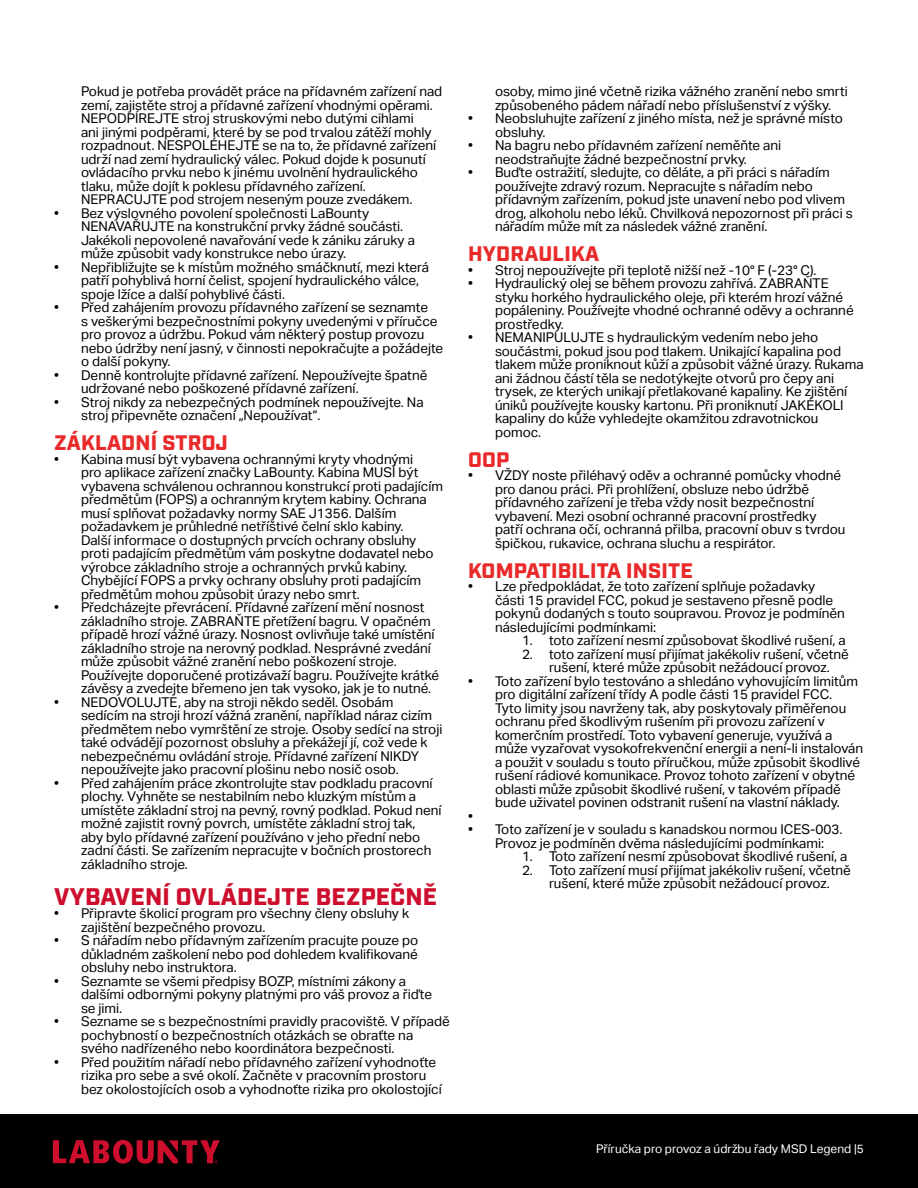
<style>
.page{position:relative;width:918px;height:1188px;background:#fff}
.page>*{position:absolute;margin:0;border:0;box-sizing:border-box;transform-origin:0 0}
.t1{font:900 24px "Industry";letter-spacing:.01em;color:#ce0e2d}
.t2{font:900 21px "Industry";letter-spacing:.01em;color:#e92a2a}
.t3{font:13.5px/13.5px "Aktiv Grotesk";color:#000}
.t4{font:12px "Aktiv Grotesk";color:#fff}
</style>
<div class="page">
<div style="left:0;top:1114px;width:918px;height:74px;background:#000"></div>
<svg style="left:53px;top:1140px;width:167px;height:24px"></svg>
<p class="t3" style="left:81px;top:85px;width:363px">Pokud je potřeba provádět práce na přídavném zařízení nad zemí, zajistěte stroj a přídavné zařízení vhodnými opěrami.<br>NEPODPÍREJTE stroj struskovými nebo dutými cihlami<br>ani jinými podpěrami, které by se pod trvalou zátěží mohly rozpadnout. NESPOLÉHEJTE se na to, že přídavné zařízení udrží nad zemí hydraulický válec. Pokud dojde k posunutí ovládacího prvku nebo k jinému uvolnění hydraulického tlaku, může dojít k poklesu přídavného zařízení.<br>NEPRACUJTE pod strojem neseným pouze zvedákem.</p>
<p class="t3" style="left:81px;top:207px;width:335px;text-indent:-27px">• Bez výslovného povolení společnosti LaBounty NENAVAŘUJTE na konstrukční prvky žádné součásti.<br>Jakékoli nepovolené navařování vede k zániku záruky a může způsobit vady konstrukce nebo úrazy.</p>
<p class="t3" style="left:81px;top:261px;width:350px;text-indent:-27px">• Nepřibližujte se k místům možného smáčknutí, mezi která patří pohyblivá horní čelist, spojení hydraulického válce, spoje lžíce a další pohyblivé části.</p>
<p class="t3" style="left:81px;top:301px;width:364px;text-indent:-27px">• Před zahájením provozu přídavného zařízení se seznamte<br>s veškerými bezpečnostními pokyny uvedenými v příručce pro provoz a údržbu. Pokud vám některý postup provozu nebo údržby není jasný, v činnosti nepokračujte a požádejte o další pokyny.</p>
<p class="t3" style="left:81px;top:369px;width:348px;text-indent:-27px">• Denně kontrolujte přídavné zařízení. Nepoužívejte špatně udržované nebo poškozené přídavné zařízení.</p>
<p class="t3" style="left:81px;top:396px;width:344px;text-indent:-27px">• Stroj nikdy za nebezpečných podmínek nepoužívejte. Na stroj připevněte označení „Nepoužívat“.</p>
<h2 class="t2" style="left:54px;top:431px;width:175px">ZÁKLADNÍ STROJ</h2>
<p class="t3" style="left:81px;top:453px;width:364px;text-indent:-27px">• Kabina musí být vybavena ochrannými kryty vhodnými<br>pro aplikace zařízení značky LaBounty. Kabina MUSÍ být vybavena schválenou ochrannou konstrukcí proti padajícím předmětům (FOPS) a ochranným krytem kabiny. Ochrana musí splňovat požadavky normy SAE J1356. Dalším požadavkem je průhledné netříštivé čelní sklo kabiny.<br>Další informace o dostupných prvcích ochrany obsluhy proti padajícím předmětům vám poskytne dodavatel nebo výrobce základního stroje a ochranných prvků kabiny.<br>Chybějící FOPS a prvky ochrany obsluhy proti padajícím předmětům mohou způsobit úrazy nebo smrt.</p>
<p class="t3" style="left:81px;top:601px;width:360px;text-indent:-27px">• Předcházejte převrácení. Přídavné zařízení mění nosnost základního stroje. ZABRAŇTE přetížení bagru. V opačném případě hrozí vážné úrazy. Nosnost ovlivňuje také umístění základního stroje na nerovný podklad. Nesprávné zvedání může způsobit vážné zranění nebo poškození stroje.<br>Používejte doporučené protizávaží bagru. Používejte krátké závěsy a zvedejte břemeno jen tak vysoko, jak je to nutné.</p>
<p class="t3" style="left:81px;top:696px;width:363px;text-indent:-27px">• NEDOVOLUJTE, aby na stroji někdo seděl. Osobám sedícím na stroji hrozí vážná zranění, například náraz cizím předmětem nebo vymrštění ze stroje. Osoby sedící na stroji také odvádějí pozornost obsluhy a překážejí jí, což vede k nebezpečnému ovládání stroje. Přídavné zařízení NIKDY nepoužívejte jako pracovní plošinu nebo nosič osob.</p>
<p class="t3" style="left:81px;top:777px;width:362px;text-indent:-27px">• Před zahájením práce zkontrolujte stav podkladu pracovní plochy. Vyhněte se nestabilním nebo kluzkým místům a umístěte základní stroj na pevný, rovný podklad. Pokud není možné zajistit rovný povrch, umístěte základní stroj tak,<br>aby bylo přídavné zařízení používáno v jeho přední nebo zadní části. Se zařízením nepracujte v bočních prostorech základního stroje.</p>
<h1 class="t1" style="left:54px;top:882px;width:385px">VYBAVENÍ OVLÁDEJTE BEZPEČNĚ</h1>
<p class="t3" style="left:81px;top:907px;width:330px;text-indent:-27px">• Připravte školicí program pro všechny členy obsluhy k zajištění bezpečného provozu.</p>
<p class="t3" style="left:81px;top:934px;width:339px;text-align:justify;text-indent:-27px">• S nářadím nebo přídavným zařízením pracujte pouze po důkladném zaškolení nebo pod dohledem kvalifikované obsluhy nebo instruktora.</p>
<p class="t3" style="left:81px;top:975px;width:353px;text-indent:-27px">• Seznamte se všemi předpisy BOZP, místními zákony a dalšími odbornými pokyny platnými pro váš provoz a řiďte se jimi.</p>
<p class="t3" style="left:81px;top:1015px;width:371px;text-indent:-27px">• Sezname se s bezpečnostními pravidly pracoviště. V případě pochybností o bezpečnostních otázkách se obraťte na svého nadřízeného nebo koordinátora bezpečnosti.</p>
<p class="t3" style="left:81px;top:1056px;width:362px;text-indent:-27px">• Před použitím nářadí nebo přídavného zařízení vyhodnoťte rizika pro sebe a své okolí. Začněte v pracovním prostoru bez okolostojících osob a vyhodnoťte rizika pro okolostojící</p>
<p class="t3" style="left:495px;top:85px;width:354px">osoby, mimo jiné včetně rizika vážného zranění nebo smrti způsobeného pádem nářadí nebo příslušenství z výšky.</p>
<p class="t3" style="left:495px;top:112px;width:349px;text-indent:-27px">• Neobsluhujte zařízení z jiného místa, než je správné místo obsluhy.</p>
<p class="t3" style="left:468px;top:139px;width:315px;text-align:center">• Na bagru nebo přídavném zařízení neměňte ani neodstraňujte žádné bezpečnostní prvky.</p>
<p class="t3" style="left:495px;top:166px;width:359px;text-indent:-27px">• Buďte ostražití, sledujte, co děláte, a při práci s nářadím používejte zdravý rozum. Nepracujte s nářadím nebo přídavným zařízením, pokud jste unavení nebo pod vlivem drog, alkoholu nebo léků. Chvilková nepozornost při práci s nářadím může mít za následek vážné zranění.</p>
<h2 class="t2" style="left:468px;top:242px;width:133px">HYDRAULIKA</h2>
<p class="t3" style="left:468px;top:264px;width:350px">• Stroj nepoužívejte při teplotě nižší než -10° F (-23° C).</p>
<p class="t3" style="left:495px;top:277px;width:360px;text-indent:-27px">• Hydraulický olej se během provozu zahřívá. ZABRAŇTE styku horkého hydraulického oleje, při kterém hrozí vážné popáleniny. Používejte vhodné ochranné oděvy a ochranné prostředky.</p>
<p class="t3" style="left:495px;top:331px;width:370px;text-indent:-27px">• NEMANIPULUJTE s hydraulickým vedením nebo jeho součástmi, pokud jsou pod tlakem. Unikající kapalina pod tlakem může proniknout kůží a způsobit vážné úrazy. Rukama ani žádnou částí těla se nedotýkejte otvorů pro čepy ani trysek, ze kterých unikají přetlakované kapaliny. Ke zjištění úniků používejte kousky kartonu. Při proniknutí JAKÉKOLI kapaliny do kůže vyhledejte okamžitou zdravotnickou pomoc.</p>
<h2 class="t2" style="left:468px;top:447px;width:43px">OOP</h2>
<p class="t3" style="left:495px;top:469px;width:352px;text-indent:-27px">• VŽDY noste přiléhavý oděv a ochranné pomůcky vhodné pro danou práci. Při prohlížení, obsluze nebo údržbě přídavného zařízení je třeba vždy nosit bezpečnostní vybavení. Mezi osobní ochranné pracovní prostředky patří ochrana očí, ochranná přilba, pracovní obuv s tvrdou špičkou, rukavice, ochrana sluchu a respirátor.</p>
<h2 class="t2" style="left:468px;top:558px;width:226px">KOMPATIBILITA INSITE</h2>
<p class="t3" style="left:495px;top:580px;width:352px;text-indent:-27px">• Lze předpokládat, že toto zařízení splňuje požadavky části 15 pravidel FCC, pokud je sestaveno přesně podle pokynů dodaných s touto soupravou. Provoz je podmíněn následujícími podmínkami:</p>
<p class="t3" style="left:522px;top:634px;width:325px">1. toto zařízení nesmí způsobovat škodlivé rušení, a</p>
<p class="t3" style="left:522px;top:648px;width:328px;text-align:center">2. toto zařízení musí přijímat jakékoliv rušení, včetně rušení, které může způsobit nežádoucí provoz.</p>
<p class="t3" style="left:468px;top:675px;width:392px">• Toto zařízení bylo testováno a shledáno vyhovujícím limitům</p>
<p class="t3" style="left:495px;top:688px;width:339px">pro digitální zařízení třídy A podle části 15 pravidel FCC.</p>
<p class="t3" style="left:495px;top:702px;width:353px">Tyto limity jsou navrženy tak, aby poskytovaly přiměřenou</p>
<p class="t3" style="left:495px;top:715px;width:331px">ochranu před škodlivým rušením při provozu zařízení v</p>
<p class="t3" style="left:495px;top:729px;width:339px">komerčním prostředí. Toto vybavení generuje, využívá a</p>
<p class="t3" style="left:495px;top:742px;width:370px">může vyzařovat vysokofrekvenční energii a není-li instalován</p>
<p class="t3" style="left:495px;top:756px;width:367px">a použit v souladu s touto příručkou, může způsobit škodlivé</p>
<p class="t3" style="left:495px;top:769px;width:362px">rušení rádiové komunikace. Provoz tohoto zařízení v obytné</p>
<p class="t3" style="left:495px;top:783px;width:347px">oblasti může způsobit škodlivé rušení, v takovém případě</p>
<p class="t3" style="left:495px;top:796px;width:346px">bude uživatel povinen odstranit rušení na vlastní náklady.</p>
<p class="t3" style="left:468px;top:810px;width:6px">•</p>
<p class="t3" style="left:495px;top:823px;width:349px;text-indent:-27px">• Toto zařízení je v souladu s kanadskou normou ICES-003.<br>Provoz je podmíněn dvěma následujícími podmínkami:</p>
<p class="t3" style="left:522px;top:850px;width:327px">1. Toto zařízení nesmí způsobovat škodlivé rušení, a</p>
<p class="t3" style="left:522px;top:864px;width:330px;text-align:center">2. Toto zařízení musí přijímat jakékoliv rušení, včetně rušení, které může způsobit nežádoucí provoz.</p>
<p class="t4" style="left:596px;top:1142px;width:269px">Příručka pro provoz a údržbu řady MSD Legend |5</p>
</div>
